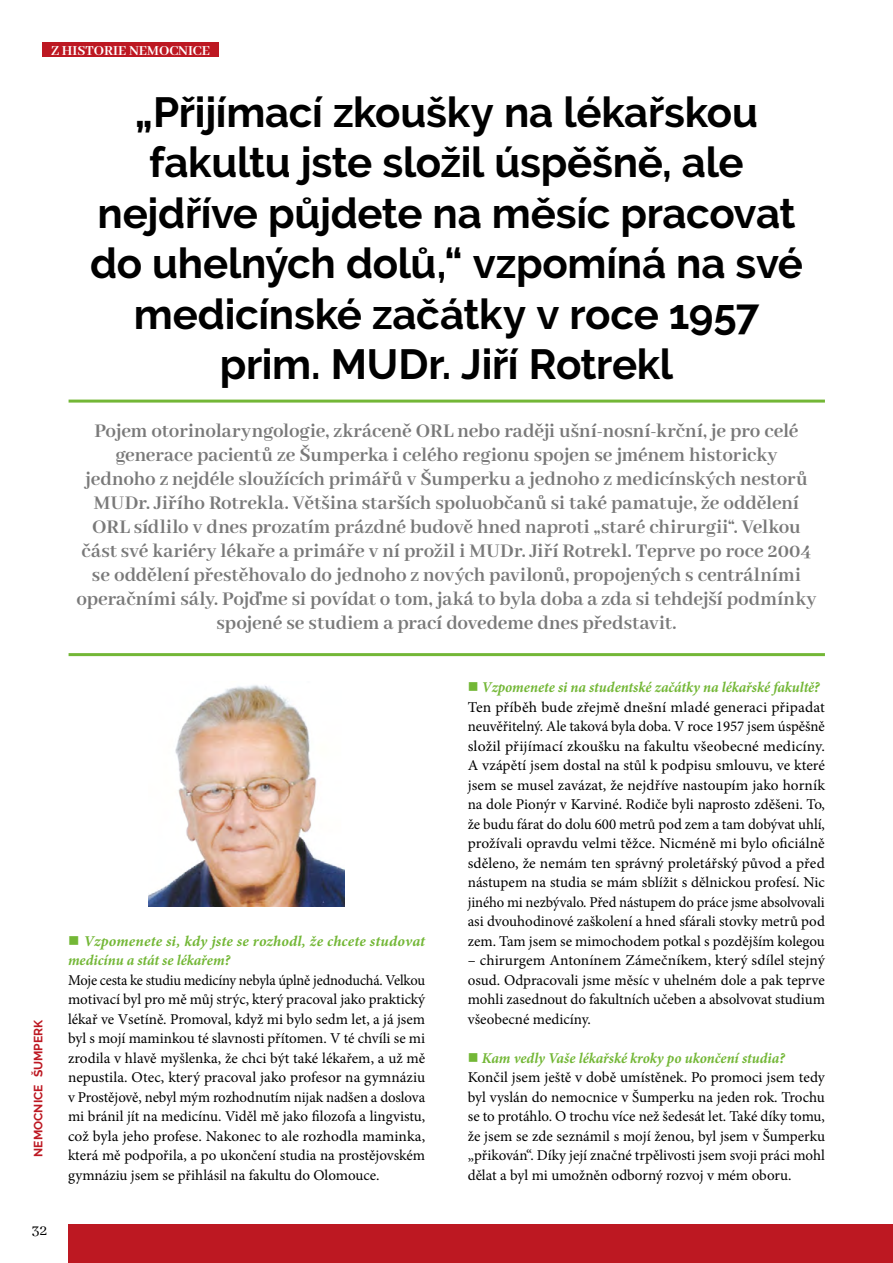
<style>
.page{position:relative;width:893px;height:1263px;background:#fff}
.page>*{position:absolute;margin:0;border:0;box-sizing:border-box;transform-origin:0 0}
.t1{font:700 42px/50.4px "Raleway";letter-spacing:-.01em;color:#000;text-align:center}
.t2{font:700 21px/24px "Abhaya Libre";color:#797979;text-align:center}
.t3{font:16.5px "Abhaya Libre";color:#000}
.t4{font:15px/19.5px "Minion Pro";color:#000;scale:1.04 1}
.t5{font:15px/19.5px "Minion Pro";color:#000;text-align:justify;scale:.96 1}
.t6{font:15px/19.5px "Minion Pro";color:#000;text-align:justify}
.t7{font:italic 700 15px/19.5px "Minion Pro";letter-spacing:.005em;color:#73b736}
.t8{font:700 15px "Abhaya Libre";color:#fff}
.t9{font:700 12px "Raleway";color:#bd1822}
.s1{color:#73b736}
.s2{font-weight:700;font-style:italic;color:#73b736}
</style>
<div class="page">
<div style="left:68px;top:1225px;width:825px;height:38px;background:#bd1822"></div>
<hr style="left:69px;top:653px;width:756px;height:3px;background:#73b736">
<hr style="left:69px;top:400px;width:756px;height:3px;background:#73b736">
<div style="left:43px;top:43px;width:176px;height:14px;background:#bd1822"></div>
<img style="left:149px;top:685px;width:195px;height:222px">
<p class="t8" style="left:51px;top:42px;width:161px">Z HISTORIE NEMOCNICE</p>
<p class="t9" style="left:31px;top:1157px;width:138px;rotate:-90deg">NEMOCNICE ŠUMPERK</p>
<p class="t3" style="left:32px;top:1221px;width:17px">32</p>
<h1 class="t1" style="left:90px;top:87px;width:714px">„Přijímací zkoušky na lékařskou fakultu jste složil úspěšně, ale nejdříve půjdete na měsíc pracovat do uhelných dolů,“ vzpomíná na své medicínské začátky v roce 1957 prim. MUDr. Jiří Rotrekl</h1>
<p class="t2" style="left:76px;top:419px;width:741px">Pojem otorinolaryngologie, zkráceně ORL nebo raději ušní-nosní-krční, je pro celé generace pacientů ze Šumperka i celého regionu spojen se jménem historicky<br>jednoho z nejdéle sloužících primářů v Šumperku a jednoho z medicínských nestorů MUDr. Jiřího Rotrekla. Většina starších spoluobčanů si také pamatuje, že oddělení ORL sídlilo v dnes prozatím prázdné budově hned naproti „staré chirurgii“. Velkou část své kariéry lékaře a primáře v ní prožil i MUDr. Jiří Rotrekl. Teprve po roce 2004 se oddělení přestěhovalo do jednoho z nových pavilonů, propojených s centrálními operačními sály. Pojďme si povídat o tom, jaká to byla doba a zda si tehdejší podmínky spojené se studiem a prací dovedeme dnes představit.</p>
<p class="t7" style="left:68px;top:931px;width:359px">■ Vzpomenete si, kdy jste se rozhodl, že chcete studovat medicínu a stát se lékařem?</p>
<p class="t5" style="left:68px;top:970px;width:374px">Moje cesta ke studiu medicíny nebyla úplně jednoduchá. Velkou motivací byl pro mě můj strýc, který pracoval jako praktický lékař ve Vsetíně. Promoval, když mi bylo sedm let, a já jsem byl s mojí maminkou té slavnosti přítomen. V té chvíli se mi zrodila v hlavě myšlenka, že chci být také lékařem, a už mě nepustila. Otec, který pracoval jako profesor na gymnáziu v Prostějově, nebyl mým rozhodnutím nijak nadšen a doslova mi bránil jít na medicínu. Viděl mě jako filozofa a lingvistu, což byla jeho profese. Nakonec to ale rozhodla maminka, která mě podpořila, a po ukončení studia na prostějovském gymnáziu jsem se přihlásil na fakultu do Olomouce.</p>
<p class="t4" style="left:468px;top:678px;width:345px"><span class="s1">■</span> <span class="s2">Vzpomenete si na studentské začátky na lékařské fakultě?<br></span>Ten příběh bude zřejmě dnešní mladé generaci připadat neuvěřitelný. Ale taková byla doba. V roce 1957 jsem úspěšně složil přijímací zkoušku na fakultu všeobecné medicíny.<br>A vzápětí jsem dostal na stůl k podpisu smlouvu, ve které jsem se musel zavázat, že nejdříve nastoupím jako horník na dole Pionýr v Karviné. Rodiče byli naprosto zděšeni. To, že budu fárat do dolu 600 metrů pod zem a tam dobývat uhlí, prožívali opravdu velmi těžce. Nicméně mi bylo oficiálně sděleno, že nemám ten správný proletářský původ a před nástupem na studia se mám sblížit s dělnickou profesí. Nic jiného mi nezbývalo. Před nástupem do práce jsme absolvovali asi dvouhodinové zaškolení a hned sfárali stovky metrů pod zem. Tam jsem se mimochodem potkal s pozdějším kolegou</p>
<p class="t6" style="left:468px;top:951px;width:359px">– chirurgem Antonínem Zámečníkem, který sdílel stejný osud. Odpracovali jsme měsíc v uhelném dole a pak teprve mohli zasednout do fakultních učeben a absolvovat studium všeobecné medicíny.</p>
<p class="t6" style="left:468px;top:1048px;width:359px;text-align:left"><span class="s1">■</span> <span class="s2">Kam vedly Vaše lékařské kroky po ukončení studia?<br></span>Končil jsem ještě v době umístěnek. Po promoci jsem tedy byl vyslán do nemocnice v Šumperku na jeden rok. Trochu se to protáhlo. O trochu více než šedesát let. Také díky tomu, že jsem se zde seznámil s mojí ženou, byl jsem v Šumperku „přikován“. Díky její značné trpělivosti jsem svoji práci mohl dělat a byl mi umožněn odborný rozvoj v mém oboru.</p>
</div>
